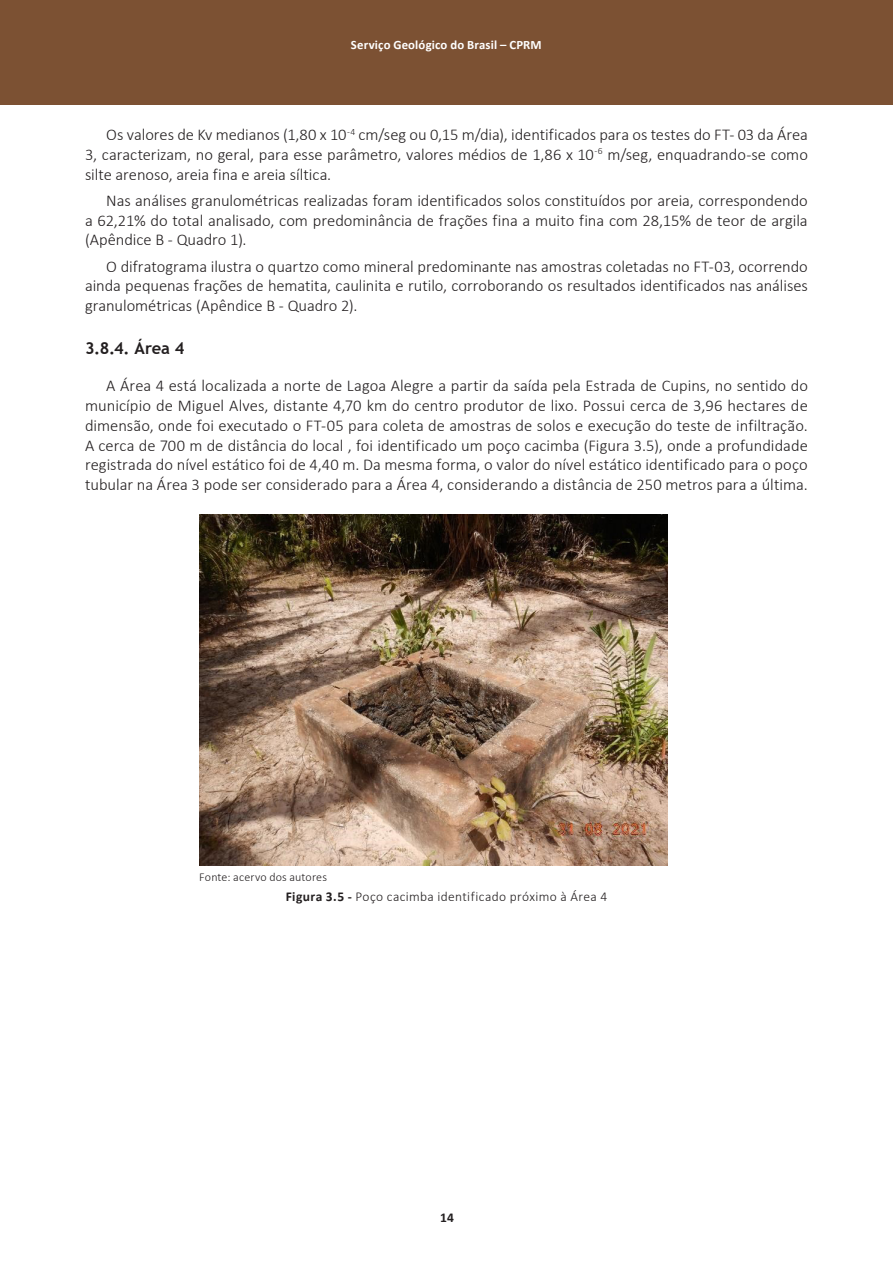
<style>
.page{position:relative;width:893px;height:1263px;background:#fff}
.page>*{position:absolute;margin:0;border:0;box-sizing:border-box;transform-origin:0 0}
.t1{font:300 16.5px/19.8px "Calibri";color:#231f20;text-align:justify}
.t2{font:700 16.5px "Trebuchet MS";color:#231f20}
.t3{font:300 13.5px "Calibri";letter-spacing:.025em;color:#231f20}
.t4{font:700 13.5px "Calibri";color:#231f20}
.t5{font:700 12.75px "Calibri";letter-spacing:.015em;color:#fff}
.t6{font:300 12px "Calibri";letter-spacing:.01em;color:#231f20}
.s1{font-weight:700}
</style>
<div class="page">
<div style="left:0;top:0;width:893px;height:105px;background:#7c5133"></div>
<img style="left:200px;top:514px;width:467px;height:351px">
<p class="t5" style="left:351px;top:35px;width:192px">Serviço Geológico do Brasil – CPRM</p>
<p class="t1" style="left:85px;top:124px;width:724px;text-indent:21px">Os valores de Kv medianos (1,80 x 10<sup>-4</sup> cm/seg ou 0,15 m/dia), identificados para os testes do FT- 03 da Área 3, caracterizam, no geral, para esse parâmetro, valores médios de 1,86 x 10<sup>-6</sup> m/seg, enquadrando-se como silte arenoso, areia fina e areia síltica.</p>
<p class="t1" style="left:85px;top:190px;width:724px;text-indent:21px">Nas análises granulométricas realizadas foram identificados solos constituídos por areia, correspondendo a 62,21% do total analisado, com predominância de frações fina a muito fina com 28,15% de teor de argila (Apêndice B - Quadro 1).</p>
<p class="t1" style="left:85px;top:256px;width:724px;text-indent:21px">O difratograma ilustra o quartzo como mineral predominante nas amostras coletadas no FT-03, ocorrendo ainda pequenas frações de hematita, caulinita e rutilo, corroborando os resultados identificados nas análises granulométricas (Apêndice B - Quadro 2).</p>
<p class="t2" style="left:85px;top:338px;width:101px">3.8.4. Área 4</p>
<p class="t1" style="left:85px;top:376px;width:724px;text-indent:21px">A Área 4 está localizada a norte de Lagoa Alegre a partir da saída pela Estrada de Cupins, no sentido do município de Miguel Alves, distante 4,70 km do centro produtor de lixo. Possui cerca de 3,96 hectares de dimensão, onde foi executado o FT-05 para coleta de amostras de solos e execução do teste de infiltração.<br>A cerca de 700 m de distância do local , foi identificado um poço cacimba (Figura 3.5), onde a profundidade registrada do nível estático foi de 4,40 m. Da mesma forma, o valor do nível estático identificado para o poço tubular na Área 3 pode ser considerado para a Área 4, considerando a distância de 250 metros para a última.</p>
<p class="t6" style="left:199px;top:869px;width:129px">Fonte: acervo dos autores</p>
<p class="t3" style="left:286px;top:888px;width:323px"><span class="s1">Figura 3.5 -</span> Poço cacimba identificado próximo à Área 4</p>
<p class="t4" style="left:440px;top:1208px;width:15px">14</p>
</div>
